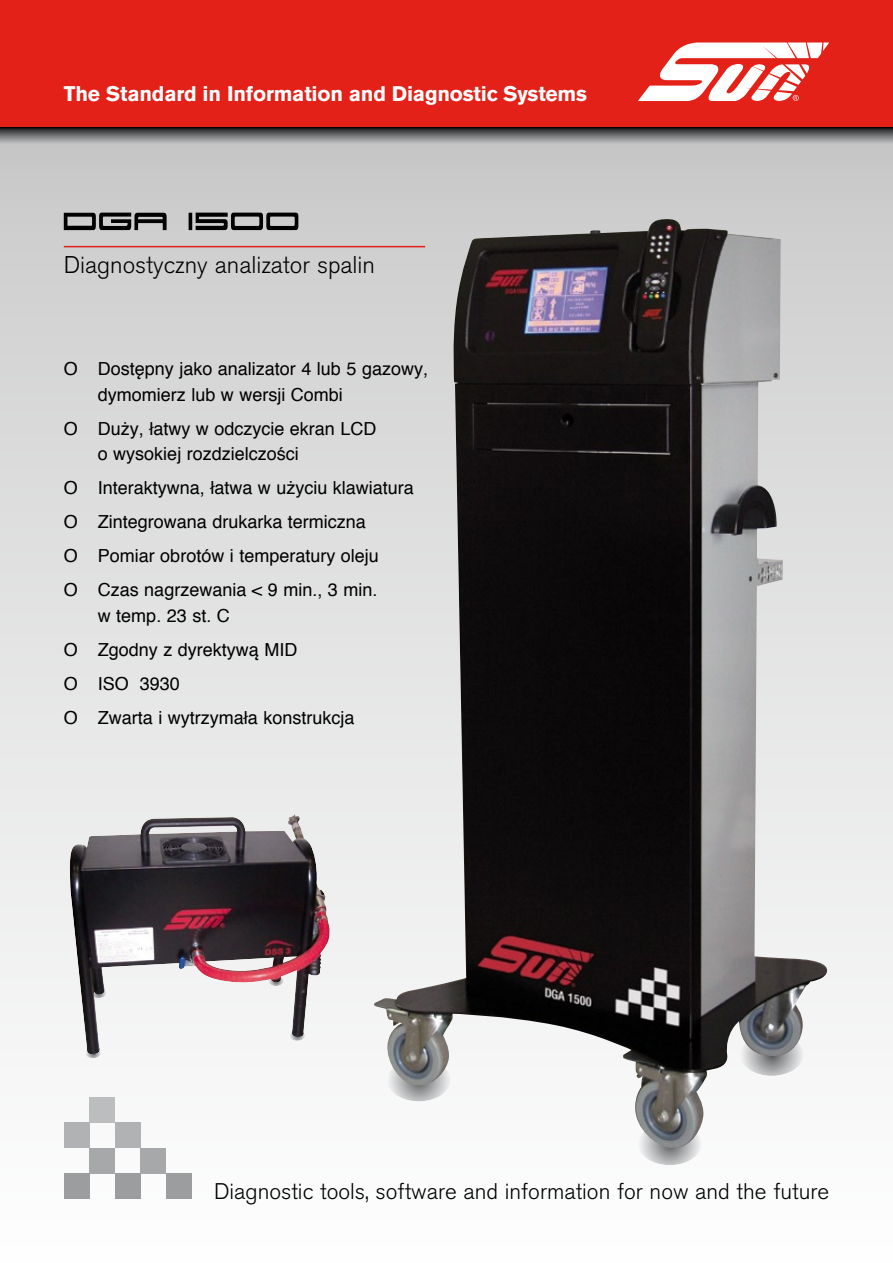
<style>
.page{position:relative;width:893px;height:1263px;background:#fff}
.page>*{position:absolute;margin:0;border:0;box-sizing:border-box;transform-origin:0 0}
.t1{font:300 24px "Akzidenz Grotesk BE";color:#000}
.t2{font:300 22.5px "Akzidenz Grotesk BE";color:#000}
.t3{font:700 21px "Akzidenz Grotesk BE";letter-spacing:-.01em;color:#fff}
.t4{font:18px/34px "Helvetica";color:#000}
</style>
<div class="page">
<div style="left:0;top:128px;width:893px;height:1135px;background:linear-gradient(to bottom,#cacacb,#fff)"></div>
<div style="left:0;top:0;width:893px;height:128px;background:#e32118"></div>
<div style="left:64px;top:1123px;width:25px;height:25px;background:#b1b2b4"></div>
<div style="left:89px;top:1148px;width:26px;height:26px;background:#a7a8aa"></div>
<div style="left:64px;top:1174px;width:25px;height:25px;background:#9c9d9f"></div>
<div style="left:115px;top:1174px;width:25px;height:25px;background:#9c9d9f"></div>
<div style="left:89px;top:1097px;width:26px;height:26px;background:#bcbdbe"></div>
<div style="left:115px;top:1123px;width:25px;height:25px;background:#b1b2b4"></div>
<div style="left:140px;top:1148px;width:26px;height:26px;background:#a7a8aa"></div>
<div style="left:166px;top:1174px;width:25px;height:25px;background:#9c9d9f"></div>
<svg style="left:638px;top:42px;width:191px;height:59px"></svg>
<svg style="left:0;top:128px;width:893px;height:21px;background:#878788"></svg>
<hr style="left:64px;top:246px;width:361px;height:1px;background:#e32118">
<svg style="left:64px;top:213px;width:234px;height:17px;background:#636263"></svg>
<svg style="left:638px;top:1123px;width:64px;height:42px"></svg>
<img style="left:374px;top:219px;width:453px;height:932px">
<svg style="left:85px;top:1048px;width:16px;height:10px"></svg>
<img style="left:70px;top:813px;width:261px;height:242px">
<p class="t3" style="left:64px;top:81px;width:525px">The Standard in Information and Diagnostic Systems</p>
<h1 class="t1" style="left:64px;top:251px;width:313px">Diagnostyczny analizator spalin</h1>
<p class="t4" style="left:98px;top:356px;width:332px;line-height:25.5px;text-indent:-34px">O Dostępny jako analizator 4 lub 5 gazowy, dymomierz lub w wersji Combi</p>
<p class="t4" style="left:98px;top:415px;width:280px;line-height:25.5px;text-indent:-34px">O Duży, łatwy w odczycie ekran LCD o wysokiej rozdzielczości</p>
<p class="t4" style="left:64px;top:470px;width:352px">O Interaktywna, łatwa w użyciu klawiatura O Zintegrowana drukarka termiczna<br>O Pomiar obrotów i temperatury oleju<br>O Czas nagrzewania &lt; 9 min., 3 min.</p>
<p class="t4" style="left:64px;top:598px;width:292px;text-indent:34px">w temp. 23 st. C<br>O Zgodny z dyrektywą MID<br>O ISO 3930<br>O Zwarta i wytrzymała konstrukcja</p>
<p class="t2" style="left:214px;top:1179px;width:617px">Diagnostic tools, software and information for now and the future</p>
</div>
